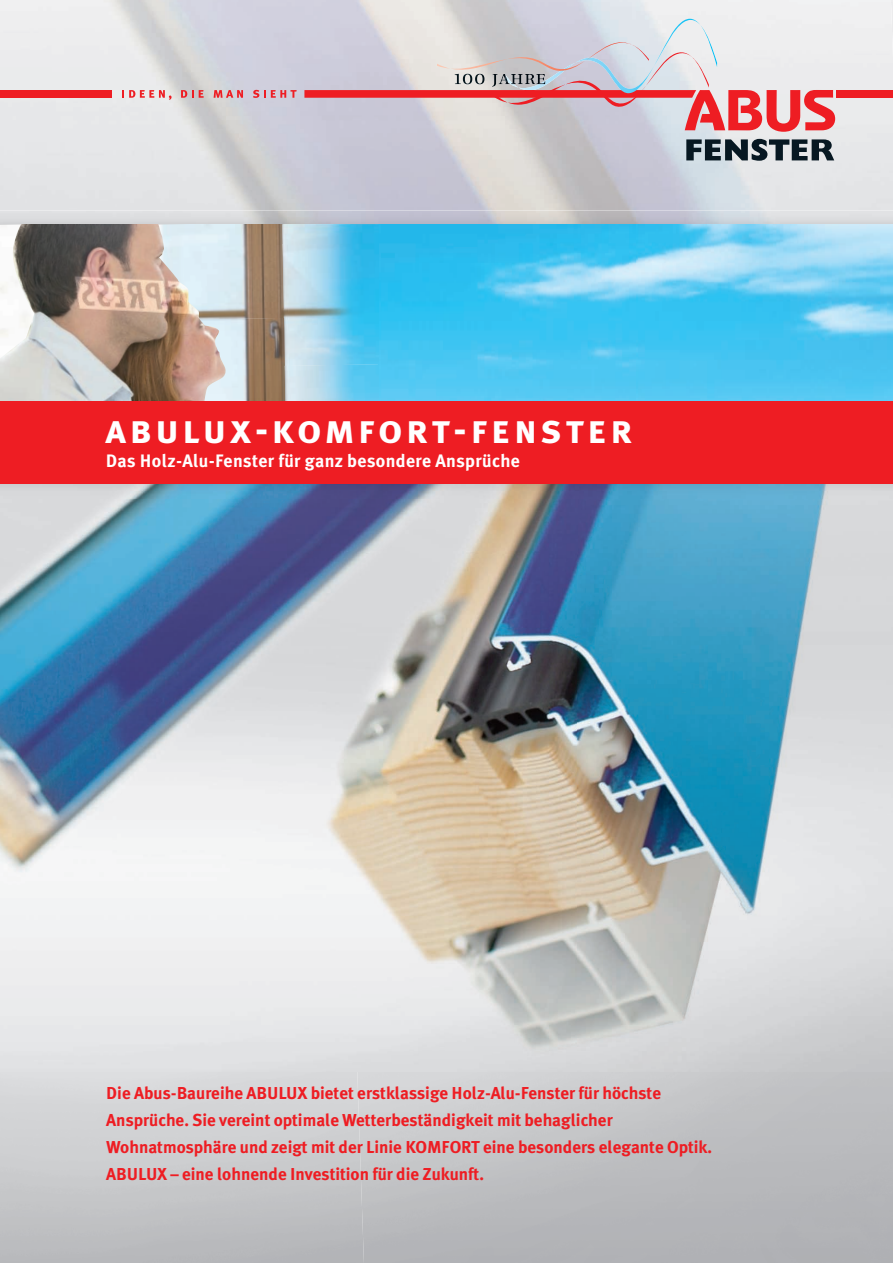
<style>
.page{position:relative;width:893px;height:1263px;background:#fff}
.page>*{position:absolute;margin:0;border:0;box-sizing:border-box;transform-origin:0 0}
.t1{font:40.5px "Meta Plus Bold Caps";letter-spacing:.075em;color:#fff}
.t2{font:700 18px "Meta Plus";letter-spacing:.02em;color:#fff}
.t3{font:700 17.25px/27px "Meta Plus";color:#ee1d23}
</style>
<div class="page">
<img style="left:0;top:484px;width:893px;height:588px">
<img style="left:0;top:499px;width:578px;height:52px">
<div style="left:836px;top:90px;width:57px;height:8px;background:#ee1d23"></div>
<svg style="left:686px;top:139px;width:148px;height:22px;background:#606c73"></svg>
<svg style="left:122px;top:90px;width:50px;height:10px"></svg>
<svg style="left:181px;top:90px;width:23px;height:8px"></svg>
<svg style="left:214px;top:90px;width:29px;height:8px"></svg>
<svg style="left:253px;top:90px;width:44px;height:8px"></svg>
<div style="left:0;top:90px;width:112px;height:8px;background:#ee1d23"></div>
<svg style="left:304px;top:19px;width:531px;height:113px;background:#d9c2c8"></svg>
<img style="left:0;top:211px;width:893px;height:14px">
<img style="left:378px;top:225px;width:515px;height:177px">
<img style="left:226px;top:225px;width:56px;height:93px">
<img style="left:282px;top:225px;width:96px;height:139px">
<img style="left:226px;top:318px;width:60px;height:84px">
<img style="left:285px;top:364px;width:93px;height:38px">
<img style="left:0;top:225px;width:226px;height:177px">
<div style="left:0;top:402px;width:893px;height:82px;background:#ee1d23"></div>
<h1 class="t1" style="left:105px;top:405px;width:529px">abulux-komfort-fenster</h1>
<p class="t2" style="left:106px;top:450px;width:416px">Das Holz-Alu-Fenster für ganz besondere Ansprüche</p>
<p class="t3" style="left:106px;top:1079px;width:607px">Die Abus-Baureihe ABULUX bietet erstklassige Holz-Alu-Fenster für höchste Ansprüche. Sie vereint optimale Wetterbeständigkeit mit behaglicher Wohnatmosphäre und zeigt mit der Linie KOMFORT eine besonders elegante Optik.<br>ABULUX – eine lohnende Investition für die Zukunft.</p>
</div>
